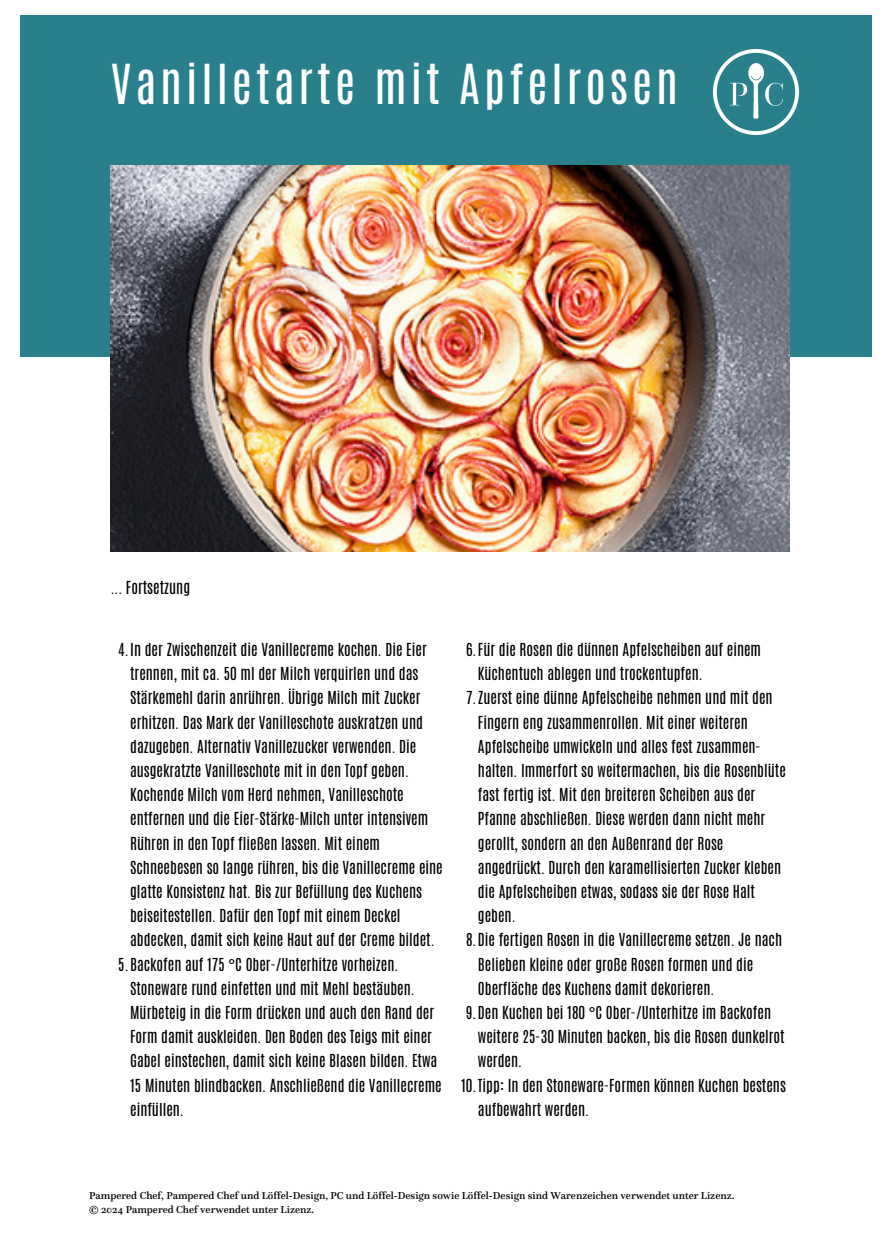
<style>
.page{position:relative;width:892px;height:1258px;background:#fff}
.page>*{position:absolute;margin:0;border:0;box-sizing:border-box;transform-origin:0 0}
.t1{font:45.9px "Antonio";letter-spacing:.085em;color:#fff}
.t2{font:15px/24.3px "Antonio";color:#000}
.t3{font:500 10.5px "Questa";color:#000}
</style>
<div class="page">
<div style="left:21px;top:16px;width:851px;height:341px;background:#2a7f8c"></div>
<img style="left:713px;top:49px;width:85px;height:86px">
<img style="left:111px;top:166px;width:678px;height:386px">
<p class="t1" style="left:111px;top:51px;width:568px">Vanilletarte mit Apfelrosen</p>
<p class="t2" style="left:111px;top:575px;width:81px">... Fortsetzung</p>
<p class="t2" style="left:130px;top:637px;width:314px;text-indent:-12px">4.In der Zwischenzeit die Vanillecreme kochen. Die Eier trennen, mit ca. 50 ml der Milch verquirlen und das Stärkemehl darin anrühren. Übrige Milch mit Zucker erhitzen. Das Mark der Vanilleschote auskratzen und dazugeben. Alternativ Vanillezucker verwenden. Die ausgekratzte Vanilleschote mit in den Topf geben.<br>Kochende Milch vom Herd nehmen, Vanilleschote entfernen und die Eier-Stärke-Milch unter intensivem Rühren in den Topf fließen lassen. Mit einem Schneebesen so lange rühren, bis die Vanillecreme eine glatte Konsistenz hat. Bis zur Befüllung des Kuchens beiseitestellen. Dafür den Topf mit einem Deckel abdecken, damit sich keine Haut auf der Creme bildet.</p>
<p class="t2" style="left:130px;top:952px;width:313px;text-indent:-12px">5.Backofen auf 175 °C Ober-/Unterhitze vorheizen.<br>Stoneware rund einfetten und mit Mehl bestäuben.<br>Mürbeteig in die Form drücken und auch den Rand der Form damit auskleiden. Den Boden des Teigs mit einer Gabel einstechen, damit sich keine Blasen bilden. Etwa 15 Minuten blindbacken. Anschließend die Vanillecreme einfüllen.</p>
<p class="t2" style="left:478px;top:637px;width:284px;text-indent:-12px">6.Für die Rosen die dünnen Apfelscheiben auf einem<br>Küchentuch ablegen und trockentupfen.</p>
<p class="t2" style="left:478px;top:686px;width:309px;text-indent:-12px">7.Zuerst eine dünne Apfelscheibe nehmen und mit den Fingern eng zusammenrollen. Mit einer weiteren Apfelscheibe umwickeln und alles fest zusammen&shy;halten. Immerfort so weitermachen, bis die Rosenblüte fast fertig ist. Mit den breiteren Scheiben aus der Pfanne abschließen. Diese werden dann nicht mehr gerollt, sondern an den Außenrand der Rose angedrückt. Durch den karamellisierten Zucker kleben die Apfelscheiben etwas, sodass sie der Rose Halt geben.</p>
<p class="t2" style="left:478px;top:928px;width:305px;text-indent:-12px">8.Die fertigen Rosen in die Vanillecreme setzen. Je nach<br>Belieben kleine oder große Rosen formen und die<br>Oberfläche des Kuchens damit dekorieren.</p>
<p class="t2" style="left:478px;top:1000px;width:308px;text-indent:-12px">9.Den Kuchen bei 180 °C Ober-/Unterhitze im Backofen weitere 25-30 Minuten backen, bis die Rosen dunkelrot werden.</p>
<p class="t2" style="left:478px;top:1073px;width:309px;text-indent:-17px">10.Tipp: In den Stoneware-Formen können Kuchen bestens aufbewahrt werden.</p>
<p class="t3" style="left:89px;top:1189px;width:646px">Pampered Chef, Pampered Chef und Löffel-Design, PC und Löffel-Design sowie Löffel-Design sind Warenzeichen verwendet unter Lizenz.</p>
<p class="t3" style="left:89px;top:1203px;width:226px">© 2024 Pampered Chef verwendet unter Lizenz.</p>
</div>
